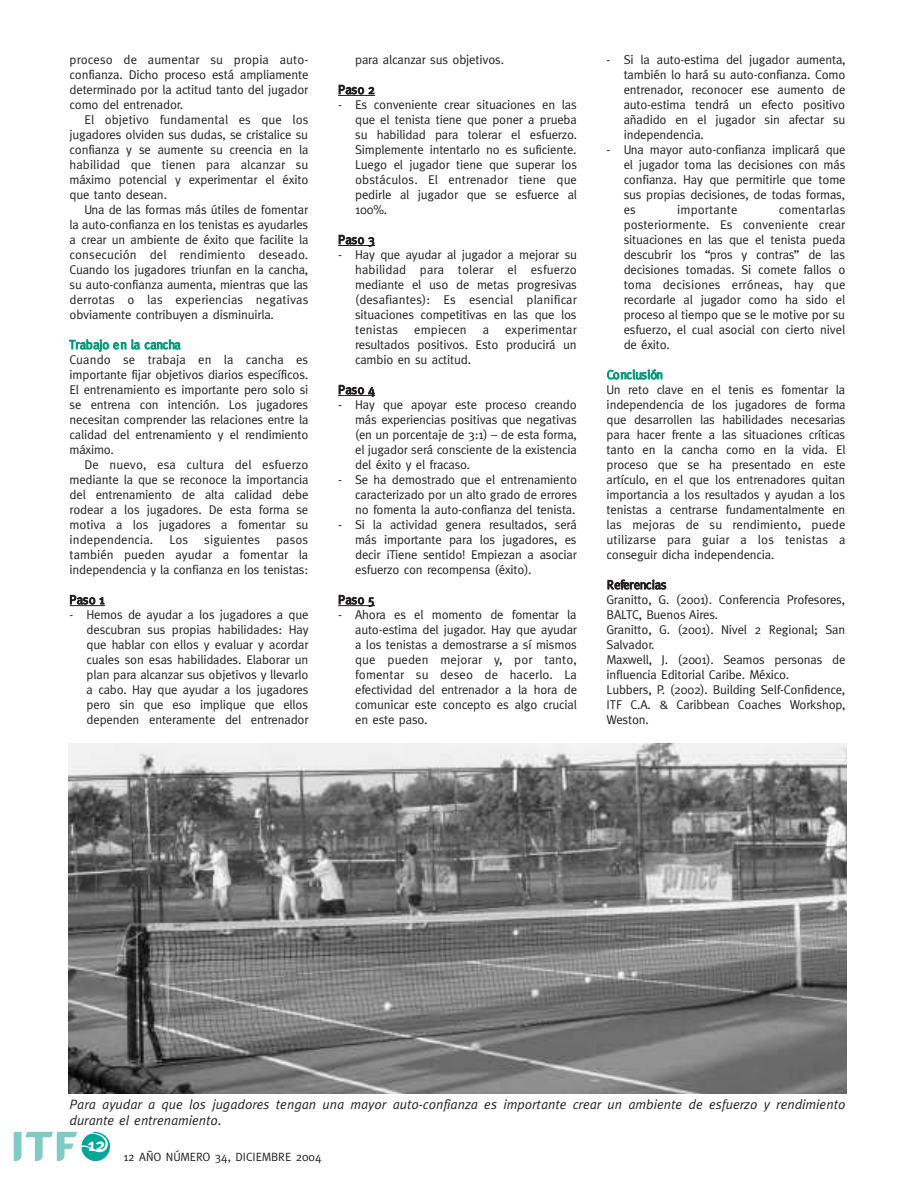
<style>
.page{position:relative;width:915px;height:1191px;background:#fff}
.page>*{position:absolute;margin:0;border:0;box-sizing:border-box;transform-origin:0 0}
.t1{font:700 18px "Meta";color:#fff}
.t2{font:italic 13.5px/15.8px "Meta";color:#231f20}
.t3{font:12.75px/15px "Meta";letter-spacing:-.015em;color:#231f20;text-align:justify}
.t4{font:12.75px "Meta";letter-spacing:.01em;color:#231f20}
.t5{font:12.75px "Meta";letter-spacing:-.015em;color:#009b7a}
.t6{font:12px "Meta";color:#231f20}
</style>
<div class="page">
<svg style="left:14px;top:1131px;width:96px;height:30px"></svg>
<img style="left:68px;top:743px;width:778px;height:350px">
<svg style="left:69px;top:605px;width:36px;height:2px"></svg>
<svg style="left:338px;top:94px;width:38px;height:2px"></svg>
<svg style="left:338px;top:245px;width:38px;height:1px"></svg>
<svg style="left:338px;top:395px;width:38px;height:2px"></svg>
<svg style="left:338px;top:605px;width:38px;height:2px"></svg>
<p class="t3" style="left:70px;top:52px;width:240px">proceso de aumentar su propia auto&shy;confianza. Dicho proceso está ampliamente determinado por la actitud tanto del jugador como del entrenador.</p>
<p class="t3" style="left:70px;top:112px;width:240px;text-indent:15px">El objetivo fundamental es que los jugadores olviden sus dudas, se cristalice su confianza y se aumente su creencia en la habilidad que tienen para alcanzar su máximo potencial y experimentar el éxito que tanto desean.</p>
<p class="t3" style="left:70px;top:202px;width:240px;text-indent:15px">Una de las formas más útiles de fomentar la auto-confianza en los tenistas es ayudarles a crear un ambiente de éxito que facilite la consecución del rendimiento deseado.<br>Cuando los jugadores triunfan en la cancha, su auto-confianza aumenta, mientras que las derrotas o las experiencias negativas obviamente contribuyen a disminuirla.</p>
<p class="t5" style="left:69px;top:337px;width:113px">Trabajo en la cancha</p>
<p class="t3" style="left:70px;top:352px;width:240px">Cuando se trabaja en la cancha es importante fijar objetivos diarios específicos.<br>El entrenamiento es importante pero solo si se entrena con intención. Los jugadores necesitan comprender las relaciones entre la calidad del entrenamiento y el rendimiento máximo.</p>
<p class="t3" style="left:70px;top:457px;width:240px;text-indent:15px">De nuevo, esa cultura del esfuerzo mediante la que se reconoce la importancia del entrenamiento de alta calidad debe rodear a los jugadores. De esta forma se motiva a los jugadores a fomentar su independencia.</p>
<p class="t3" style="left:169px;top:532px;width:20px">Los</p>
<p class="t4" style="left:204px;top:532px;width:57px">siguientes</p>
<p class="t3" style="left:70px;top:532px;width:240px;text-indent:206px">pasos también pueden ayudar a fomentar la independencia y la confianza en los tenistas:</p>
<p class="t3" style="left:69px;top:592px;width:37px">Paso 1</p>
<p class="t3" style="left:87px;top:607px;width:223px;text-indent:-17px">- Hemos de ayudar a los jugadores a que descubran sus propias habilidades: Hay que hablar con ellos y evaluar y acordar cuales son esas habilidades. Elaborar un plan para alcanzar sus objetivos y llevarlo a cabo. Hay que ayudar a los jugadores pero sin que eso implique que ellos dependen enteramente del entrenador</p>
<p class="t3" style="left:355px;top:52px;width:150px">para alcanzar sus objetivos.</p>
<p class="t3" style="left:338px;top:82px;width:38px">Paso 2</p>
<p class="t3" style="left:355px;top:97px;width:223px;text-indent:-17px">- Es conveniente crear situaciones en las que el tenista tiene que poner a prueba su habilidad para tolerar el esfuerzo.<br>Simplemente intentarlo no es suficiente.<br>Luego el jugador tiene que superar los obstáculos. El entrenador tiene que pedirle al jugador que se esfuerce al 100%.</p>
<p class="t3" style="left:338px;top:232px;width:38px">Paso 3</p>
<p class="t3" style="left:355px;top:247px;width:223px;text-indent:-17px">- Hay que ayudar al jugador a mejorar su habilidad para tolerar el esfuerzo mediante el uso de metas progresivas (desafiantes): Es esencial planificar situaciones competitivas en las que los tenistas</p>
<p class="t3" style="left:355px;top:322px;width:223px;text-indent:150px">experimentar resultados positivos. Esto producirá un cambio en su actitud.</p>
<p class="t3" style="left:338px;top:382px;width:38px">Paso 4</p>
<p class="t3" style="left:355px;top:397px;width:223px;text-indent:-17px">- Hay que apoyar este proceso creando más experiencias positivas que negativas (en un porcentaje de 3:1) – de esta forma, el jugador será consciente de la existencia del éxito y el fracaso.</p>
<p class="t3" style="left:355px;top:472px;width:223px;text-indent:-17px">- Se ha demostrado que el entrenamiento caracterizado por un alto grado de errores no fomenta la auto-confianza del tenista.</p>
<p class="t3" style="left:355px;top:517px;width:223px;text-indent:-17px">- Si la actividad genera resultados, será más importante para los jugadores, es decir ¡Tiene sentido! Empiezan a asociar esfuerzo con recompensa (éxito).</p>
<p class="t3" style="left:338px;top:592px;width:38px">Paso 5</p>
<p class="t3" style="left:355px;top:607px;width:223px;text-indent:-17px">- Ahora es el momento de fomentar la auto-estima del jugador. Hay que ayudar a los tenistas a demostrarse a sí mismos que pueden mejorar y, por tanto, fomentar su deseo de hacerlo. La efectividad del entrenador a la hora de comunicar este concepto es algo crucial en este paso.</p>
<p class="t4" style="left:414px;top:322px;width:54px">empiecen</p>
<p class="t3" style="left:482px;top:322px;width:8px">a</p>
<p class="t3" style="left:623px;top:52px;width:223px;text-indent:-17px">- Si la auto-estima del jugador aumenta, también lo hará su auto-confianza. Como entrenador, reconocer ese aumento de auto-estima tendrá un efecto positivo añadido en el jugador sin afectar su independencia.</p>
<p class="t3" style="left:623px;top:142px;width:223px;text-indent:-17px">- Una mayor auto-confianza implicará que el jugador toma las decisiones con más confianza. Hay que permitirle que tome sus propias decisiones, de todas formas, es</p>
<p class="t3" style="left:623px;top:202px;width:223px;text-indent:155px">comentarlas posteriormente. Es conveniente crear situaciones en las que el tenista pueda descubrir los “pros y contras” de las decisiones tomadas. Si comete fallos o toma decisiones erróneas, hay que recordarle al jugador como ha sido el proceso al tiempo que se le motive por su esfuerzo, el cual asocial con cierto nivel de éxito.</p>
<p class="t5" style="left:606px;top:367px;width:58px">Conclusión</p>
<p class="t3" style="left:606px;top:382px;width:240px">Un reto clave en el tenis es fomentar la independencia de los jugadores de forma que desarrollen las habilidades necesarias para hacer frente a las situaciones críticas tanto en la cancha como en la vida. El proceso que se ha presentado en este artículo, en el que los entrenadores quitan importancia a los resultados y ayudan a los tenistas a centrarse fundamentalmente en las mejoras de su rendimiento, puede utilizarse para guiar a los tenistas a conseguir dicha independencia.</p>
<p class="t3" style="left:606px;top:577px;width:240px;text-align:left">Referencias<br>Granitto, G. (2001). Conferencia Profesores,<br>BALTC, Buenos Aires.<br>Granitto, G. (2001). Nivel 2 Regional; San<br>Salvador.<br>Maxwell, J. (2001). Seamos personas de influencia Editorial Caribe. México.<br>Lubbers, P. (2002). Building Self-Confidence,<br>ITF C.A. &amp; Caribbean Coaches Workshop,<br>Weston.</p>
<p class="t4" style="left:677px;top:202px;width:62px">importante</p>
<p class="t2" style="left:70px;top:1096px;width:777px">Para ayudar a que los jugadores tengan una mayor auto-confianza es importante crear un ambiente de esfuerzo y rendimiento durante el entrenamiento.</p>
<h1 class="t1" style="left:87px;top:1134px;width:19px">12</h1>
<p class="t6" style="left:123px;top:1150px;width:199px">12 AÑO NÚMERO 34, DICIEMBRE 2004</p>
</div>
